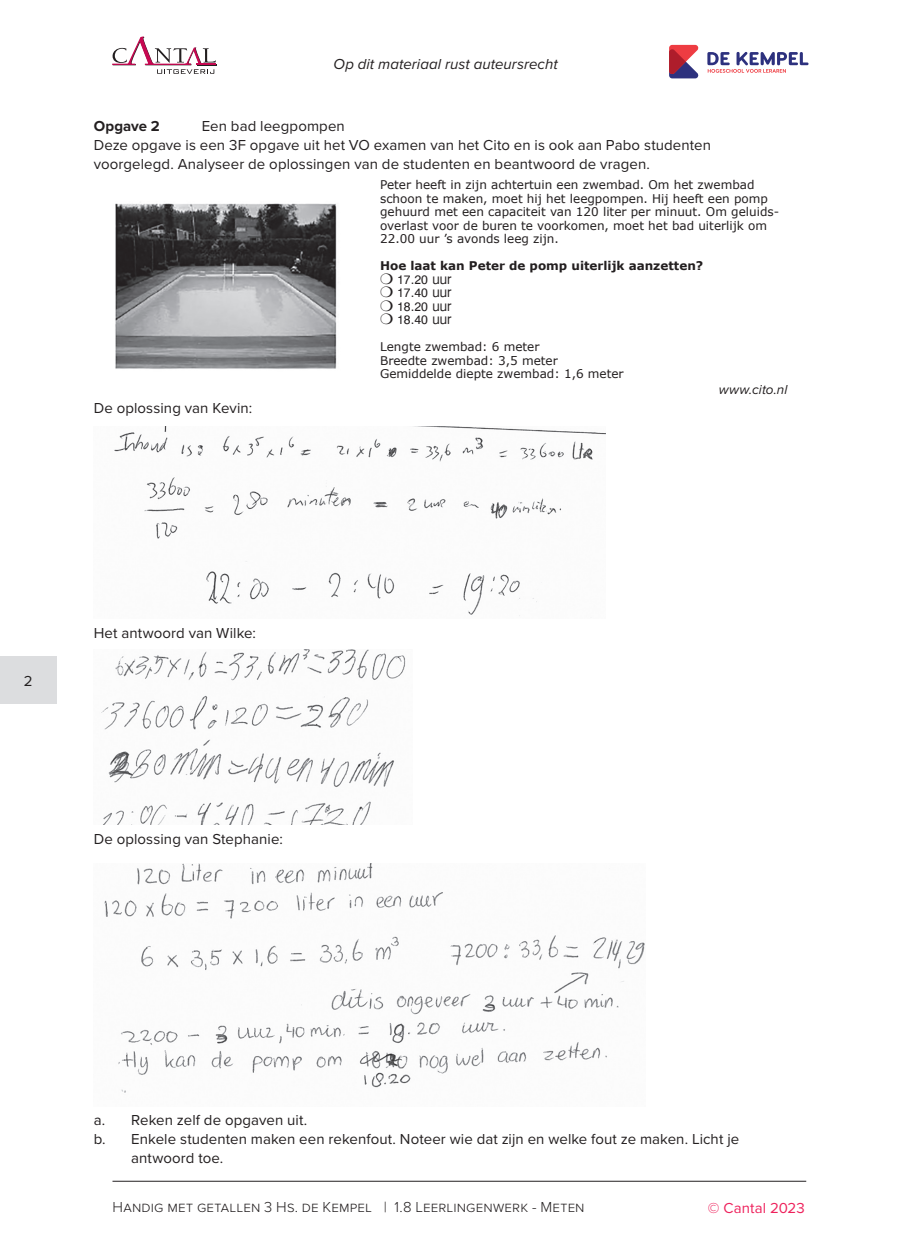
<style>
.page{position:relative;width:900px;height:1260px;background:#fff}
.page>*{position:absolute;margin:0;border:0;box-sizing:border-box;transform-origin:0 0}
.t1{font:15px/18.8px "Proxima Nova";letter-spacing:.005em;color:#231f20}
.t2{font:300 15px "Proxima Nova";letter-spacing:.01em;color:#231f20}
.t3{font:15px/13.5px "Inai Mathi";color:#231f20;text-align:justify}
.t4{font:italic 15px "Proxima Nova";letter-spacing:.005em;color:#231f20}
.t5{font:15px "Proxima Nova";letter-spacing:.005em;color:#ee215c}
.t6{font:700 15px "Proxima Nova";letter-spacing:.005em;color:#231f20}
.t7{font:italic 13.5px "Proxima Nova";letter-spacing:.01em;color:#231f20}
.t8{font:12px/13.5px "Verdana";color:#231f20}
.t9{font:700 12px "Verdana";color:#231f20}
</style>
<div class="page">
<hr style="left:112px;top:1181px;width:694px;height:1px;background:#231f20">
<div style="left:0;top:656px;width:56px;height:47px;background:#dcdddf"></div>
<svg style="left:112px;top:36px;width:104px;height:38px"></svg>
<svg style="left:669px;top:45px;width:30px;height:33px"></svg>
<svg style="left:707px;top:52px;width:102px;height:21px"></svg>
<img style="left:115px;top:203px;width:222px;height:166px">
<img style="left:114px;top:426px;width:491px;height:190px">
<img style="left:101px;top:649px;width:305px;height:176px">
<img style="left:104px;top:864px;width:541px;height:229px">
<p class="t4" style="left:334px;top:53px;width:226px">Op dit materiaal rust auteursrecht</p>
<p class="t6" style="left:94px;top:115px;width:68px">Opgave 2</p>
<p class="t1" style="left:94px;top:116px;width:619px;text-indent:108px">Een bad leegpompen<br>Deze opgave is een 3F opgave uit het VO examen van het Cito en is ook aan Pabo studenten voorgelegd. Analyseer de oplossingen van de studenten en beantwoord de vragen.</p>
<p class="t8" style="left:380px;top:178px;width:401px">Peter heeft in zijn achtertuin een zwembad. Om het zwembad schoon te maken, moet hij het leegpompen. Hij heeft een pomp gehuurd met een capaciteit van 120 liter per minuut. Om geluids&shy;overlast voor de buren te voorkomen, moet het bad uiterlijk om 22.00 uur ’s avonds leeg zijn.</p>
<p class="t9" style="left:380px;top:258px;width:325px">Hoe laat kan Peter de pomp uiterlijk aanzetten?</p>
<p class="t3" style="left:380px;top:272px;width:73px">❍ 17.20 uur ❍ 17.40 uur ❍ 18.20 uur ❍ 18.40 uur</p>
<p class="t8" style="left:380px;top:340px;width:245px">Lengte zwembad: 6 meter<br>Breedte zwembad: 3,5 meter<br>Gemiddelde diepte zwembad: 1,6 meter</p>
<p class="t1" style="left:94px;top:397px;width:160px">De oplossing van Kevin:</p>
<p class="t7" style="left:719px;top:379px;width:70px">www.cito.nl</p>
<p class="t1" style="left:24px;top:671px;width:10px">2</p>
<p class="t1" style="left:94px;top:622px;width:164px">Het antwoord van Wilke:</p>
<p class="t1" style="left:94px;top:829px;width:191px">De oplossing van Stephanie:</p>
<p class="t1" style="left:94px;top:1110px;width:215px">a. Reken zelf de opgaven uit.</p>
<p class="t1" style="left:94px;top:1129px;width:647px">b. Enkele studenten maken een rekenfout. Noteer wie dat zijn en welke fout ze maken. Licht je</p>
<p class="t1" style="left:131px;top:1147px;width:94px">antwoord toe.</p>
<p class="t2" style="left:112px;top:1196px;width:474px">Handig met getallen 3 Hs. de Kempel | 1.8 Leerlingenwerk - Meten</p>
<p class="t5" style="left:708px;top:1196px;width:99px">© Cantal 2023</p>
</div>
